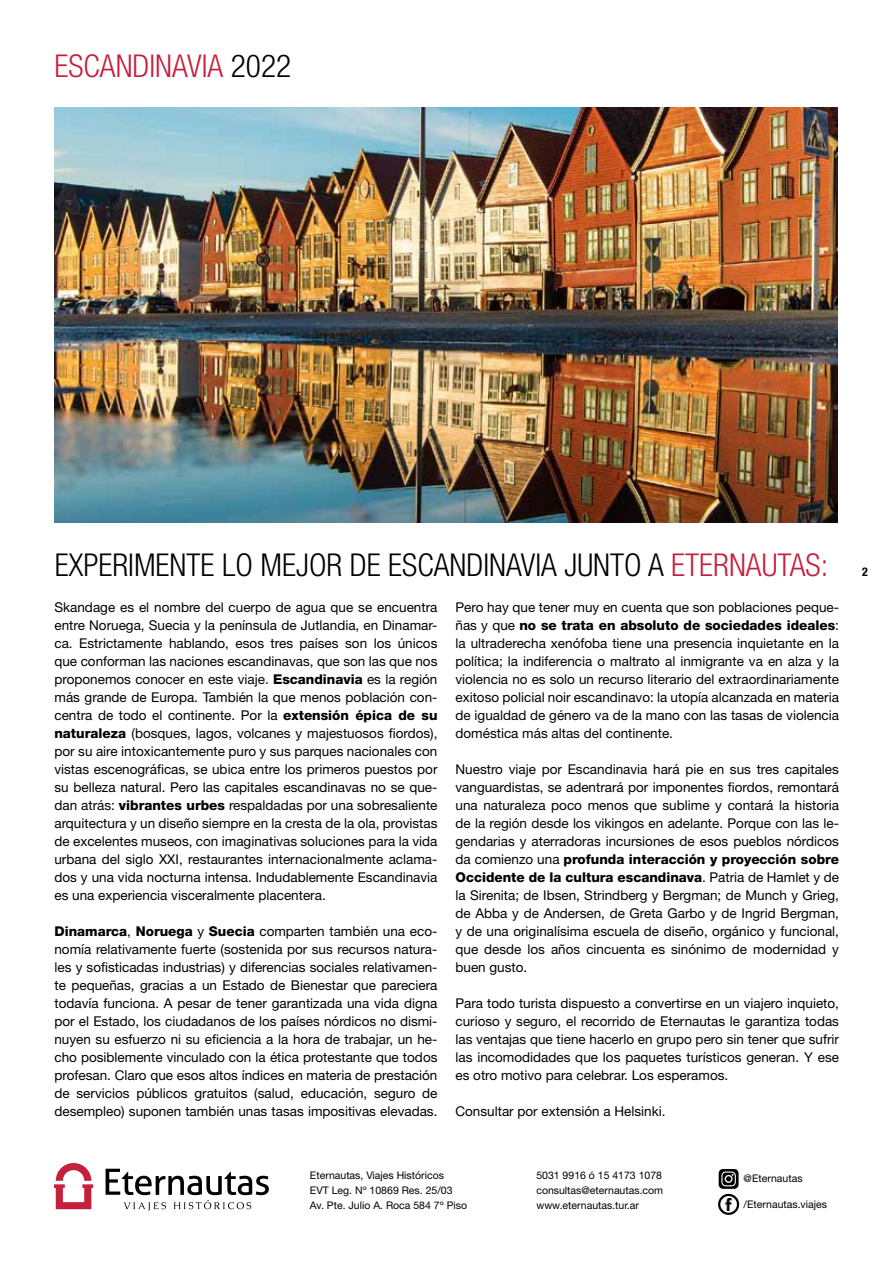
<style>
.page{position:relative;width:893px;height:1263px;background:#fff}
.page>*{position:absolute;margin:0;border:0;box-sizing:border-box;transform-origin:0 0}
.t1{font:300 condensed 31.5px "Helvetica Neue";color:#000}
.t2{font:300 condensed 31.5px "Helvetica Neue LT Std";color:#c5203d}
.t3{font:13.5px/18px "Helvetica Neue";color:#000;text-align:justify}
.t4{font:700 condensed 12px "Helvetica Neue";color:#000}
.t5{font:10.5px/15px "Helvetica Neue";color:#000}
.s1{color:#000}
.s2{color:#c5203d}
.s3{font-weight:800}
</style>
<div class="page">
<svg style="left:54px;top:1163px;width:39px;height:46px"></svg>
<svg style="left:106px;top:1169px;width:163px;height:42px"></svg>
<svg style="left:723px;top:1198px;width:12px;height:12px"></svg>
<div style="left:718px;top:1194px;width:21px;height:21px;border:2px solid #000;border-radius:50%"></div>
<svg style="left:719px;top:1169px;width:20px;height:20px"></svg>
<img style="left:54px;top:107px;width:783px;height:415px">
<h1 class="t2" style="left:54px;top:47px;width:238px">ESCANDINAVIA <span class="s1">2022</span></h1>
<h1 class="t1" style="left:55px;top:546px;width:775px">EXPERIMENTE LO MEJOR DE ESCANDINAVIA JUNTO A <span class="s2">ETERNAUTAS:</span></h1>
<p class="t3" style="left:54px;top:598px;width:385px">Skandage es el nombre del cuerpo de agua que se encuentra entre Noruega, Suecia y la península de Jutlandia, en Dinamar&shy;ca. Estrictamente hablando, esos tres países son los únicos que conforman las naciones escandinavas, que son las que nos proponemos conocer en este viaje. <span class="s3">Escandinavia</span> es la región más grande de Europa. También la que menos población con&shy;centra de todo el continente. Por la <span class="s3">extensión épica de su naturaleza</span> (bosques, lagos, volcanes y majestuosos fiordos), por su aire intoxicantemente puro y sus parques nacionales con vistas escenográficas, se ubica entre los primeros puestos por su belleza natural. Pero las capitales escandinavas no se que&shy;dan atrás: <span class="s3">vibrantes urbes</span> respaldadas por una sobresaliente arquitectura y un diseño siempre en la cresta de la ola, provistas de excelentes museos, con imaginativas soluciones para la vida urbana del siglo XXI, restaurantes internacionalmente aclama&shy;dos y una vida nocturna intensa. Indudablemente Escandinavia es una experiencia visceralmente placentera.</p>
<p class="t3" style="left:54px;top:922px;width:385px"><span class="s3">Dinamarca</span>, <span class="s3">Noruega</span> y <span class="s3">Suecia</span> comparten también una eco&shy;nomía relativamente fuerte (sostenida por sus recursos natura&shy;les y sofisticadas industrias) y diferencias sociales relativamen&shy;te pequeñas, gracias a un Estado de Bienestar que pareciera todavía funciona. A pesar de tener garantizada una vida digna por el Estado, los ciudadanos de los países nórdicos no dismi&shy;nuyen su esfuerzo ni su eficiencia a la hora de trabajar, un he&shy;cho posiblemente vinculado con la ética protestante que todos profesan. Claro que esos altos índices en materia de prestación de servicios públicos gratuitos (salud, educación, seguro de desempleo) suponen también unas tasas impositivas elevadas.</p>
<p class="t3" style="left:455px;top:598px;width:385px">Pero hay que tener muy en cuenta que son poblaciones peque&shy;ñas y que <span class="s3">no se trata en absoluto de sociedades ideales</span>: la ultraderecha xenófoba tiene una presencia inquietante en la política; la indiferencia o maltrato al inmigrante va en alza y la violencia no es solo un recurso literario del extraordinariamente exitoso policial noir escandinavo: la utopía alcanzada en materia de igualdad de género va de la mano con las tasas de violencia doméstica más altas del continente.</p>
<p class="t3" style="left:455px;top:760px;width:385px">Nuestro viaje por Escandinavia hará pie en sus tres capitales vanguardistas, se adentrará por imponentes fiordos, remontará una naturaleza poco menos que sublime y contará la historia de la región desde los vikingos en adelante. Porque con las le&shy;gendarias y aterradoras incursiones de esos pueblos nórdicos da comienzo una <span class="s3">profunda interacción y proyección sobre Occidente de la cultura escandinava</span>. Patria de Hamlet y de la Sirenita; de Ibsen, Strindberg y Bergman; de Munch y Grieg, de Abba y de Andersen, de Greta Garbo y de Ingrid Bergman, y de una originalísima escuela de diseño, orgánico y funcional, que desde los años cincuenta es sinónimo de modernidad y buen gusto.</p>
<p class="t3" style="left:455px;top:994px;width:385px">Para todo turista dispuesto a convertirse en un viajero inquieto, curioso y seguro, el recorrido de Eternautas le garantiza todas las ventajas que tiene hacerlo en grupo pero sin tener que sufrir las incomodidades que los paquetes turísticos generan. Y ese es otro motivo para celebrar. Los esperamos.</p>
<p class="t3" style="left:455px;top:1102px;width:212px">Consultar por extensión a Helsinki.</p>
<p class="t5" style="left:310px;top:1168px;width:159px">Eternautas, Viajes Históricos<br>EVT Leg. Nº 10869 Res. 25/03<br>Av. Pte. Julio A. Roca 584 7º Piso</p>
<p class="t5" style="left:536px;top:1168px;width:128px;text-align:justify">5031 9916 ó 15 4173 1078 consultas@eternautas.com www.eternautas.tur.ar</p>
<p class="t5" style="left:744px;top:1171px;width:60px">@Eternautas</p>
<p class="t5" style="left:744px;top:1196px;width:85px">/Eternautas.viajes</p>
<p class="t4" style="left:862px;top:564px;width:7px">2</p>
</div>
